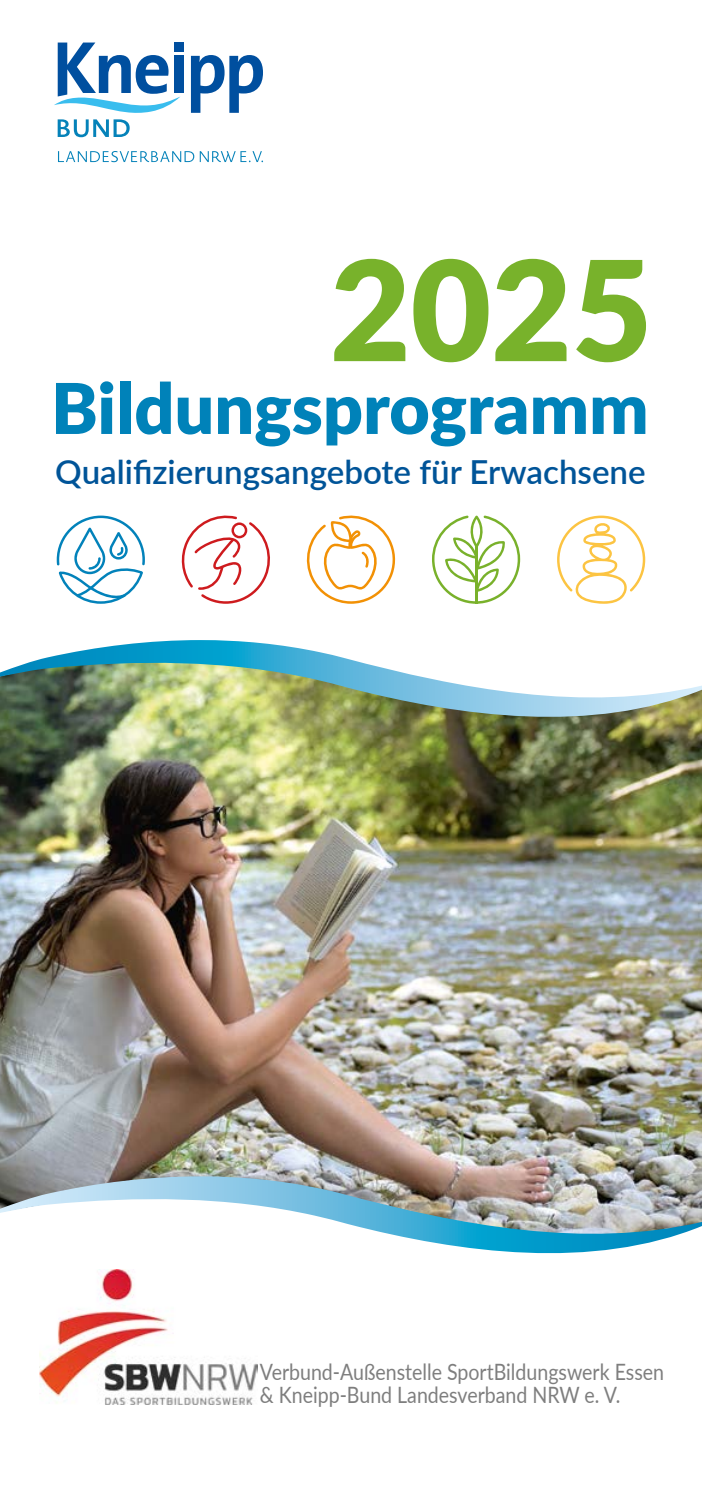
<style>
.page{position:relative;width:702px;height:1489px;background:#fff}
.page>*{position:absolute;margin:0;border:0;box-sizing:border-box;transform-origin:0 0}
.t1{font:900 138.75px "Lato";color:#78b22b}
.t2{font:900 70px "Lato";color:#0082b9}
.t3{font:600 33px "Lato";color:#005498}
.t4{font:22.5px/23.2px "Lato";color:#7e7e7e;scale:.87 1}
</style>
<div class="page">
<img style="left:39px;top:1270px;width:218px;height:134px">
<svg style="left:58px;top:151px;width:136px;height:11px"></svg>
<svg style="left:200px;top:151px;width:63px;height:11px"></svg>
<div style="left:174px;top:56px;width:9px;height:37px;background:#004f9f"></div>
<div style="left:174px;top:43px;width:9px;height:9px;background:#004f9f"></div>
<svg style="left:191px;top:55px;width:72px;height:58px"></svg>
<svg style="left:54px;top:43px;width:126px;height:94px"></svg>
<svg style="left:57px;top:515px;width:88px;height:88px"></svg>
<svg style="left:181px;top:515px;width:89px;height:88px"></svg>
<svg style="left:306px;top:515px;width:90px;height:89px"></svg>
<svg style="left:432px;top:515px;width:88px;height:88px"></svg>
<svg style="left:557px;top:515px;width:88px;height:88px"></svg>
<img style="left:0;top:734px;width:702px;height:442px">
<img style="left:0;top:640px;width:702px;height:94px">
<img style="left:0;top:1176px;width:702px;height:94px">
<h1 class="t1" style="left:330px;top:206px;width:324px">2025</h1>
<h2 class="t2" style="left:51px;top:356px;width:599px">Bildungsprogramm</h2>
<h3 class="t3" style="left:55px;top:447px;width:592px">Qualifizierungsangebote für Erwachsene</h3>
<p class="t4" style="left:260px;top:1358px;width:466px">Verbund-Außenstelle SportBildungswerk Essen &amp; Kneipp-Bund Landesverband NRW e. V.</p>
</div>
